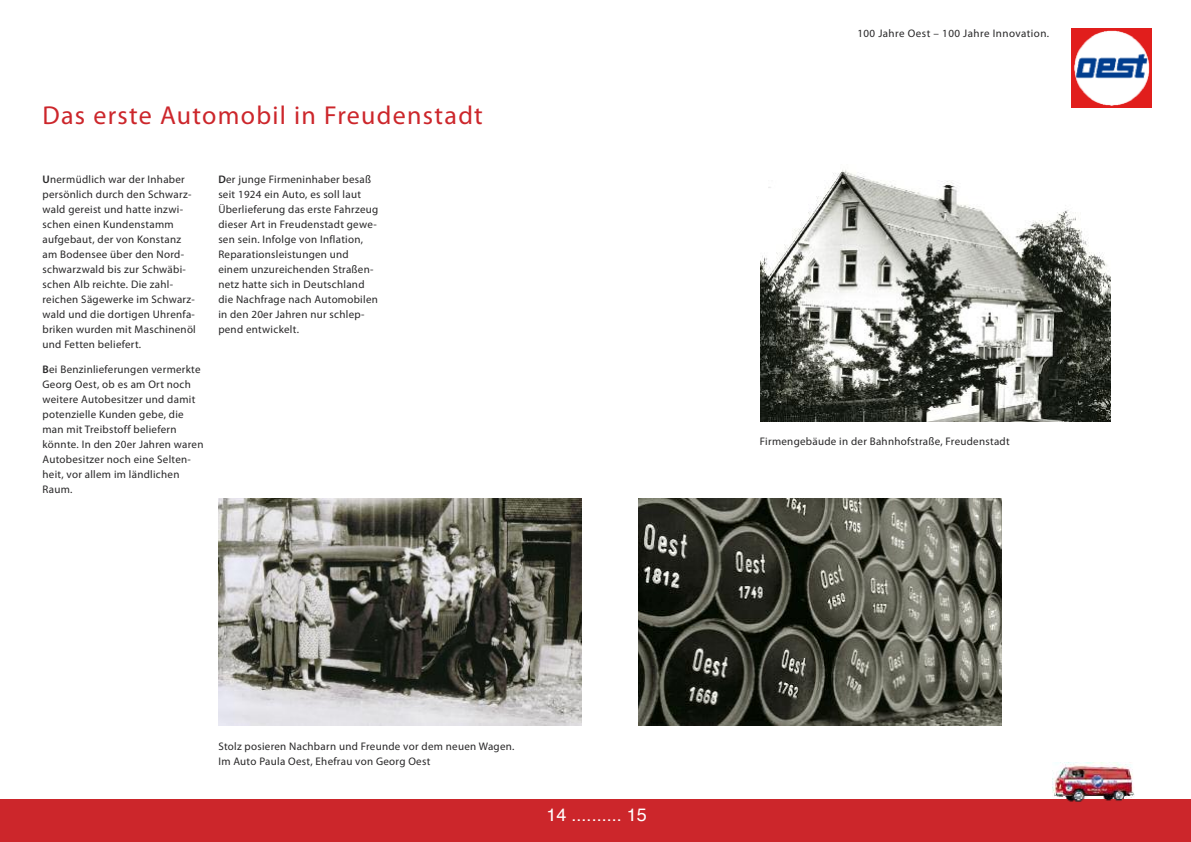
<style>
.page{position:relative;width:1191px;height:842px;background:#fff}
.page>*{position:absolute;margin:0;border:0;box-sizing:border-box;transform-origin:0 0}
.t1{font:26px "Myriad Pro";letter-spacing:.05em;color:#cc262b}
.t2{font:18px "Helvetica";color:#fff}
.t3{font:11px/15px "Myriad Pro";letter-spacing:.025em;color:#272627}
.s1{font-weight:600}
</style>
<div class="page">
<img style="left:218px;top:499px;width:364px;height:226px">
<div style="left:0;top:799px;width:595px;height:43px;background:#cc262b"></div>
<div style="left:595px;top:799px;width:596px;height:43px;background:#cc262b"></div>
<img style="left:1052px;top:763px;width:82px;height:39px">
<img style="left:761px;top:170px;width:349px;height:251px">
<img style="left:1071px;top:28px;width:80px;height:80px">
<img style="left:638px;top:499px;width:363px;height:226px">
<h1 class="t1" style="left:43px;top:106px;width:442px">Das erste Automobil in Freudenstadt</h1>
<p class="t3" style="left:43px;top:172px;width:155px"><span class="s1">U</span>nermüdlich war der Inhaber persönlich durch den Schwarz&shy;wald gereist und hatte inzwi&shy;schen einen Kundenstamm aufgebaut, der von Konstanz am Bodensee über den Nord&shy;schwarzwald bis zur Schwäbi&shy;schen Alb reichte. Die zahl&shy;reichen Sägewerke im Schwarz&shy;wald und die dortigen Uhrenfa&shy;briken wurden mit Maschinenöl und Fetten beliefert.</p>
<p class="t3" style="left:43px;top:362px;width:162px"><span class="s1">B</span>ei Benzinlieferungen vermerkte<br>Georg Oest, ob es am Ort noch weitere Autobesitzer und damit potenzielle Kunden gebe, die man mit Treibstoff beliefern könnte. In den 20er Jahren waren<br>Autobesitzer noch eine Selten&shy;heit, vor allem im ländlichen<br>Raum.</p>
<p class="t3" style="left:218px;top:173px;width:161px"><span class="s1">D</span>er junge Firmeninhaber besaß seit 1924 ein Auto, es soll laut<br>Überlieferung das erste Fahrzeug dieser Art in Freudenstadt gewe&shy;sen sein. Infolge von Inflation,<br>Reparationsleistungen und einem unzureichenden Straßen&shy;netz hatte sich in Deutschland die Nachfrage nach Automobilen in den 20er Jahren nur schlep&shy;pend entwickelt.</p>
<p class="t3" style="left:218px;top:740px;width:298px">Stolz posieren Nachbarn und Freunde vor dem neuen Wagen.<br>Im Auto Paula Oest, Ehefrau von Georg Oest</p>
<h2 class="t2" style="left:546px;top:808px;width:102px">14 .......... 15</h2>
<p class="t3" style="left:857px;top:26px;width:193px">100 Jahre Oest – 100 Jahre Innovation.</p>
<p class="t3" style="left:760px;top:434px;width:251px">Firmengebäude in der Bahnhofstraße, Freudenstadt</p>
</div>
